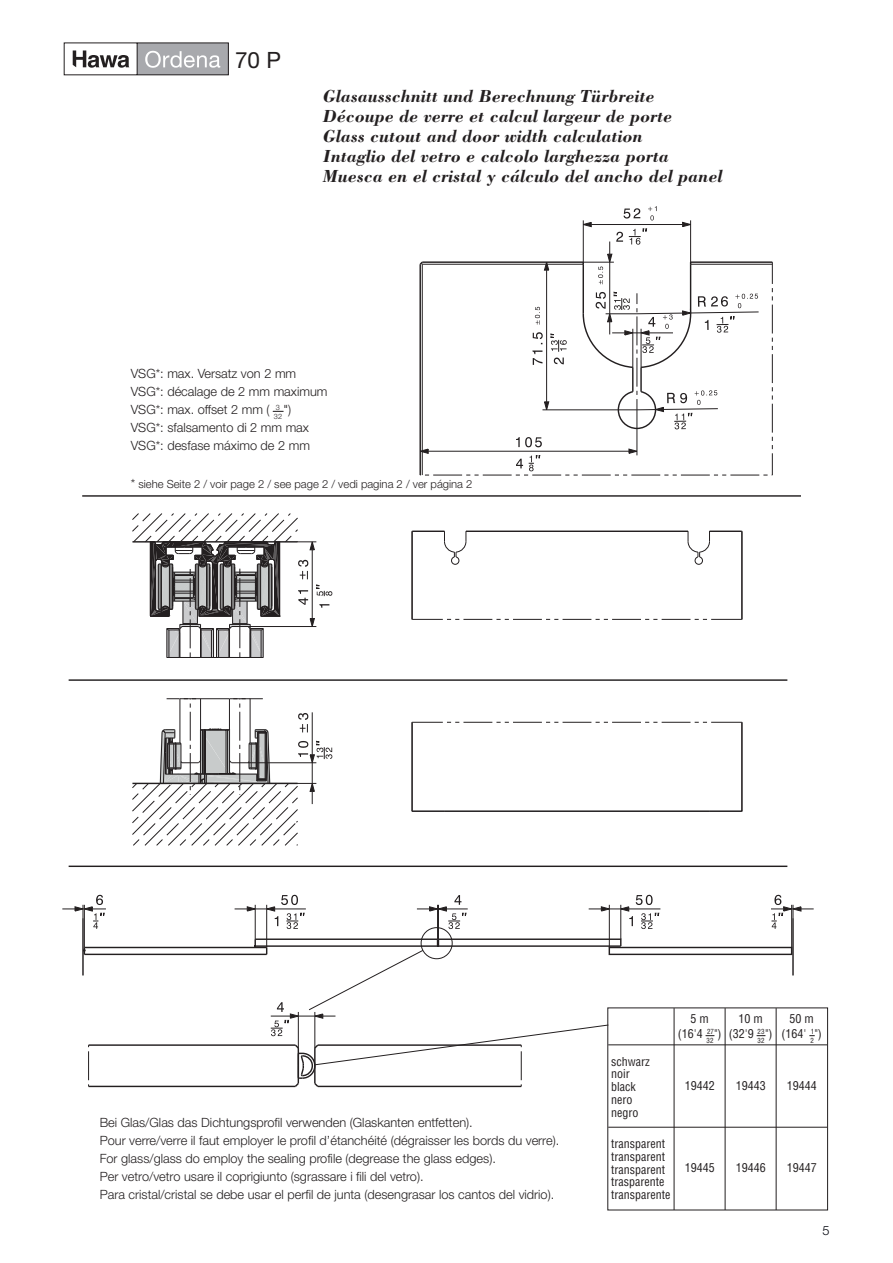
<style>
.page{position:relative;width:893px;height:1263px;background:#fff}
.page>*{position:absolute;margin:0;border:0;box-sizing:border-box;transform-origin:0 0}
.t1{font:22.5px "Helvetica Neue LT Std";color:#231f20}
.t2{font:italic 700 18px/20px "Bodoni";color:#231f20}
.t3{font:300 12.75px/18px "Helvetica Neue";color:#231f20}
.t4{font:300 12.75px "Helvetica Neue LT Std";color:#00030c}
.t5{font:condensed 12px/12.8px "Helvetica";color:#231f20}
.t6{font:300 11.25px "Helvetica Neue";color:#231f20}
.t7{font:300 7.35px "Helvetica Neue";color:#231f20}
.t8{font:condensed 6.9px "Helvetica";color:#231f20}
.s1{font-size:12.75px}
</style>
<div class="page">
<hr style="left:69px;top:679px;width:718px;height:2px;background:#231f20">
<hr style="left:82px;top:495px;width:719px;height:2px;background:#231f20">
<hr style="left:69px;top:865px;width:718px;height:2px;background:#231f20">
<div style="left:609px;top:947px;width:183px;height:8px;border:1px solid #231f20"></div>
<hr style="left:255px;top:945px;width:183px;height:2px;background:#231f20">
<hr style="left:255px;top:938px;width:183px;height:2px;background:#231f20">
<svg style="left:254px;top:939px;width:2px;height:8px"></svg>
<hr style="left:84px;top:947px;width:183px;height:1px;background:#231f20">
<hr style="left:84px;top:954px;width:183px;height:1px;background:#231f20">
<hr style="left:82px;top:918px;width:2px;height:57px;background:#231f20">
<hr style="left:792px;top:918px;width:2px;height:57px;background:#231f20">
<svg style="left:83px;top:947px;width:2px;height:7px"></svg>
<hr style="left:89px;top:1086px;width:206px;height:1px;background:#231f20">
<hr style="left:89px;top:1044px;width:206px;height:2px;background:#231f20">
<div style="left:421px;top:927px;width:31px;height:32px;border:1px solid #231f20;border-radius:50%"></div>
<svg style="left:88px;top:1045px;width:1px;height:41px"></svg>
<hr style="left:791px;top:905px;width:1px;height:42px;background:#231f20">
<hr style="left:609px;top:905px;width:1px;height:42px;background:#231f20">
<hr style="left:620px;top:905px;width:1px;height:34px;background:#231f20">
<hr style="left:437px;top:905px;width:1px;height:34px;background:#231f20">
<hr style="left:438px;top:905px;width:1px;height:34px;background:#231f20">
<hr style="left:255px;top:905px;width:1px;height:34px;background:#231f20">
<hr style="left:266px;top:905px;width:1px;height:42px;background:#231f20">
<hr style="left:84px;top:905px;width:1px;height:42px;background:#231f20">
<svg style="left:411px;top:722px;width:332px;height:90px"></svg>
<hr style="left:711px;top:619px;width:31px;height:1px;background:#231f20">
<svg style="left:447px;top:619px;width:260px;height:1px"></svg>
<hr style="left:412px;top:619px;width:31px;height:1px;background:#231f20">
<hr style="left:709px;top:531px;width:33px;height:1px;background:#231f20">
<hr style="left:741px;top:531px;width:1px;height:88px;background:#231f20">
<hr style="left:742px;top:531px;width:1px;height:88px;background:#231f20">
<svg style="left:687px;top:531px;width:23px;height:34px"></svg>
<svg style="left:444px;top:531px;width:23px;height:34px"></svg>
<hr style="left:466px;top:531px;width:222px;height:1px;background:#231f20">
<hr style="left:412px;top:531px;width:32px;height:1px;background:#231f20">
<hr style="left:412px;top:531px;width:1px;height:88px;background:#231f20">
<svg style="left:132px;top:513px;width:200px;height:333px"></svg>
<svg style="left:419px;top:206px;width:354px;height:270px"></svg>
<svg style="left:771px;top:894px;width:43px;height:35px"></svg>
<svg style="left:589px;top:894px;width:71px;height:35px"></svg>
<svg style="left:417px;top:895px;width:51px;height:34px"></svg>
<svg style="left:235px;top:894px;width:71px;height:35px"></svg>
<svg style="left:62px;top:894px;width:44px;height:35px"></svg>
<hr style="left:608px;top:1044px;width:219px;height:1px;background:#231f20">
<hr style="left:608px;top:1127px;width:219px;height:1px;background:#231f20">
<hr style="left:674px;top:1008px;width:1px;height:202px;background:#231f20">
<hr style="left:725px;top:1008px;width:1px;height:202px;background:#231f20">
<hr style="left:776px;top:1008px;width:1px;height:202px;background:#231f20">
<svg style="left:266px;top:938px;width:356px;height:150px"></svg>
<svg style="left:64px;top:43px;width:165px;height:32px"></svg>
<h1 class="t1" style="left:235px;top:47px;width:47px">70 P</h1>
<h2 class="t2" style="left:323px;top:86px;width:401px">Glasausschnitt und Berechnung Türbreite Découpe de verre et calcul largeur de porte<br>Glass cutout and door width calculation<br>Intaglio del vetro e calcolo larghezza porta Muesca en el cristal y cálculo del ancho del panel</h2>
<p class="t3" style="left:131px;top:364px;width:198px">VSG*: max. Versatz von 2 mm<br>VSG*: décalage de 2 mm maximum<br>VSG*: max. offset 2 mm ( <sup>3</sup></p>
<p class="t7" style="left:274px;top:412px;width:19px">32 <sup>")</sup></p>
<p class="t3" style="left:131px;top:418px;width:181px">VSG*: sfalsamento di 2 mm max<br>VSG*: desfase máximo de 2 mm</p>
<p class="t6" style="left:131px;top:477px;width:343px"><span class="s1">*</span> siehe Seite 2 / voir page 2 / see page 2 / vedi pagina 2 / ver página 2</p>
<p class="t3" style="left:100px;top:1113px;width:461px">Bei Glas/Glas das Dichtungsprofil verwenden (Glaskanten entfetten).<br>Pour verre/verre il faut employer le profil d’étanchéité (dégraisser les bords du verre).<br>For glass/glass do employ the sealing profile (degrease the glass edges).<br>Per vetro/vetro usare il coprigiunto (sgrassare i fili del vetro).<br>Para cristal/cristal se debe usar el perfil de junta (desengrasar los cantos del vidrio).</p>
<p class="t5" style="left:611px;top:1055px;width:40px">schwarz noir black nero negro</p>
<p class="t5" style="left:611px;top:1137px;width:61px">transparent transparent transparent trasparente transparente</p>
<p class="t5" style="left:678px;top:1011px;width:38px;line-height:14.7px;text-indent:13px">5 m (16'4 <sup>27</sup></p>
<p class="t8" style="left:707px;top:1036px;width:16px">32<sup>")</sup></p>
<p class="t5" style="left:729px;top:1011px;width:37px;line-height:14.7px;text-align:right">10 m (32'9 <sup>23</sup></p>
<p class="t8" style="left:758px;top:1036px;width:16px">32<sup>")</sup></p>
<p class="t5" style="left:782px;top:1011px;width:34px;line-height:14.7px;text-align:right">50 m (164' <sup>1</sup></p>
<p class="t5" style="left:810px;top:1027px;width:13px"><sub>2</sub>")</p>
<p class="t5" style="left:685px;top:1079px;width:31px">19442</p>
<p class="t5" style="left:736px;top:1079px;width:31px">19443</p>
<p class="t5" style="left:787px;top:1079px;width:31px">19444</p>
<p class="t5" style="left:685px;top:1161px;width:31px">19445</p>
<p class="t5" style="left:736px;top:1161px;width:31px">19446</p>
<p class="t5" style="left:787px;top:1161px;width:31px">19447</p>
<p class="t4" style="left:822px;top:1223px;width:9px">5</p>
</div>
